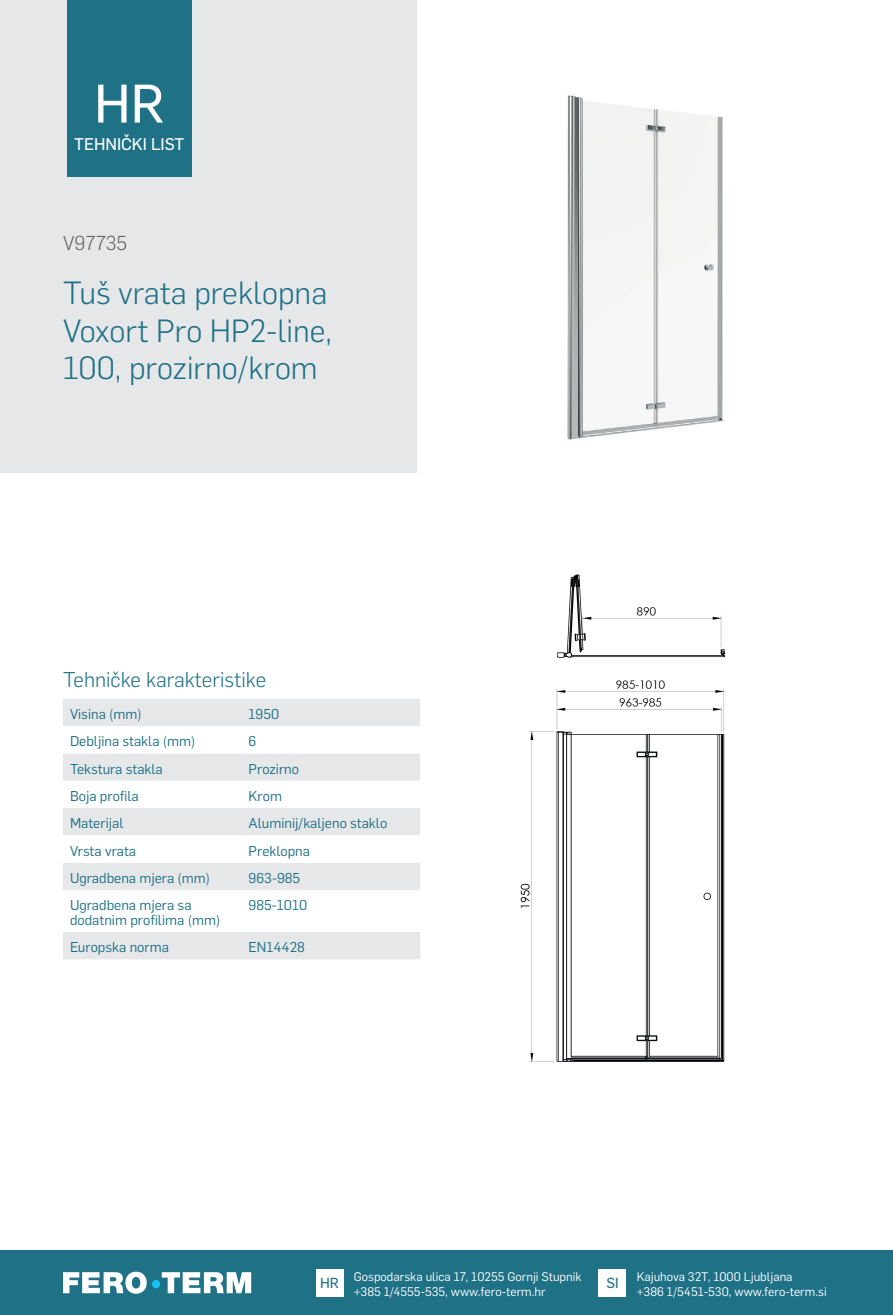
<style>
.page{position:relative;width:893px;height:1315px;background:#fff}
.page>*{position:absolute;margin:0;border:0;box-sizing:border-box;transform-origin:0 0}
.t1{font:53.2px "Flama Basic";color:#fff}
.t2{font:300 31.5px/37.8px "Flama";color:#1f7186}
.t3{font:300 21px "Flama";color:#1f7186}
.t4{font:300 19.78px "Flama";color:#636366}
.t5{font:16.62px "Flama Basic";color:#fff}
.t6{font:14.35px "Flama Basic";color:#1f7186}
.t7{font:14px/14.7px "Flama";color:#1f7186}
.t8{font:12.25px/15.8px "Flama";color:#fff}
</style>
<div class="page">
<div style="left:0;top:1250px;width:893px;height:65px;background:#1f7186"></div>
<div style="left:316px;top:1269px;width:27px;height:27px;background:#fff"></div>
<div style="left:599px;top:1269px;width:27px;height:27px;background:#fff"></div>
<svg style="left:63px;top:1271px;width:188px;height:22px"></svg>
<div style="left:152px;top:1280px;width:8px;height:8px;background:#15c0f2;border-radius:50%"></div>
<div style="left:0;top:0;width:417px;height:472px;background:#e6e7e9"></div>
<img style="left:567px;top:95px;width:157px;height:345px">
<img style="left:520px;top:574px;width:206px;height:488px">
<div style="left:67px;top:0;width:124px;height:177px;background:#1f7186"></div>
<div style="left:63px;top:699px;width:357px;height:260px;background:#e6e7e9"></div>
<svg style="left:63px;top:726px;width:357px;height:206px"></svg>
<h1 class="t1" style="left:94px;top:66px;width:72px">HR</h1>
<p class="t5" style="left:74px;top:132px;width:112px">TEHNIČKI LIST</p>
<h3 class="t4" style="left:63px;top:229px;width:66px">V97735</h3>
<h2 class="t2" style="left:63px;top:272px;width:271px">Tuš vrata preklopna<br>Voxort Pro HP2-line,<br>100, prozirno/krom</h2>
<h3 class="t3" style="left:63px;top:665px;width:205px">Tehničke karakteristike</h3>
<p class="t7" style="left:70px;top:706px;width:73px">Visina (mm)</p>
<p class="t7" style="left:249px;top:706px;width:32px">1950</p>
<p class="t7" style="left:70px;top:733px;width:127px">Debljina stakla (mm)</p>
<p class="t7" style="left:249px;top:733px;width:9px">6</p>
<p class="t7" style="left:70px;top:760px;width:94px">Tekstura stakla</p>
<p class="t7" style="left:249px;top:760px;width:52px">Prozirno</p>
<p class="t7" style="left:70px;top:788px;width:70px">Boja profila</p>
<p class="t7" style="left:249px;top:788px;width:35px">Krom</p>
<p class="t7" style="left:70px;top:815px;width:55px">Materijal</p>
<p class="t7" style="left:249px;top:815px;width:140px">Aluminij/kaljeno staklo</p>
<p class="t7" style="left:70px;top:842px;width:68px">Vrsta vrata</p>
<p class="t7" style="left:249px;top:842px;width:63px">Preklopna</p>
<p class="t7" style="left:70px;top:869px;width:142px">Ugradbena mjera (mm)</p>
<p class="t7" style="left:249px;top:869px;width:53px">963-985</p>
<p class="t7" style="left:70px;top:897px;width:152px">Ugradbena mjera sa dodatnim profilima (mm)</p>
<p class="t7" style="left:249px;top:897px;width:60px">985-1010</p>
<p class="t7" style="left:70px;top:939px;width:100px">Europska norma</p>
<p class="t7" style="left:249px;top:939px;width:58px">EN14428</p>
<p class="t6" style="left:320px;top:1272px;width:20px">HR</p>
<p class="t8" style="left:637px;top:1267px;width:191px">Kajuhova 32T, 1000 Ljubljana<br>+386 1/5451-530, www.fero-term.si</p>
<p class="t8" style="left:354px;top:1267px;width:229px">Gospodarska ulica 17, 10255 Gornji Stupnik +385 1/4555-535, www.fero-term.hr</p>
<p class="t6" style="left:606px;top:1272px;width:14px">SI</p>
</div>
